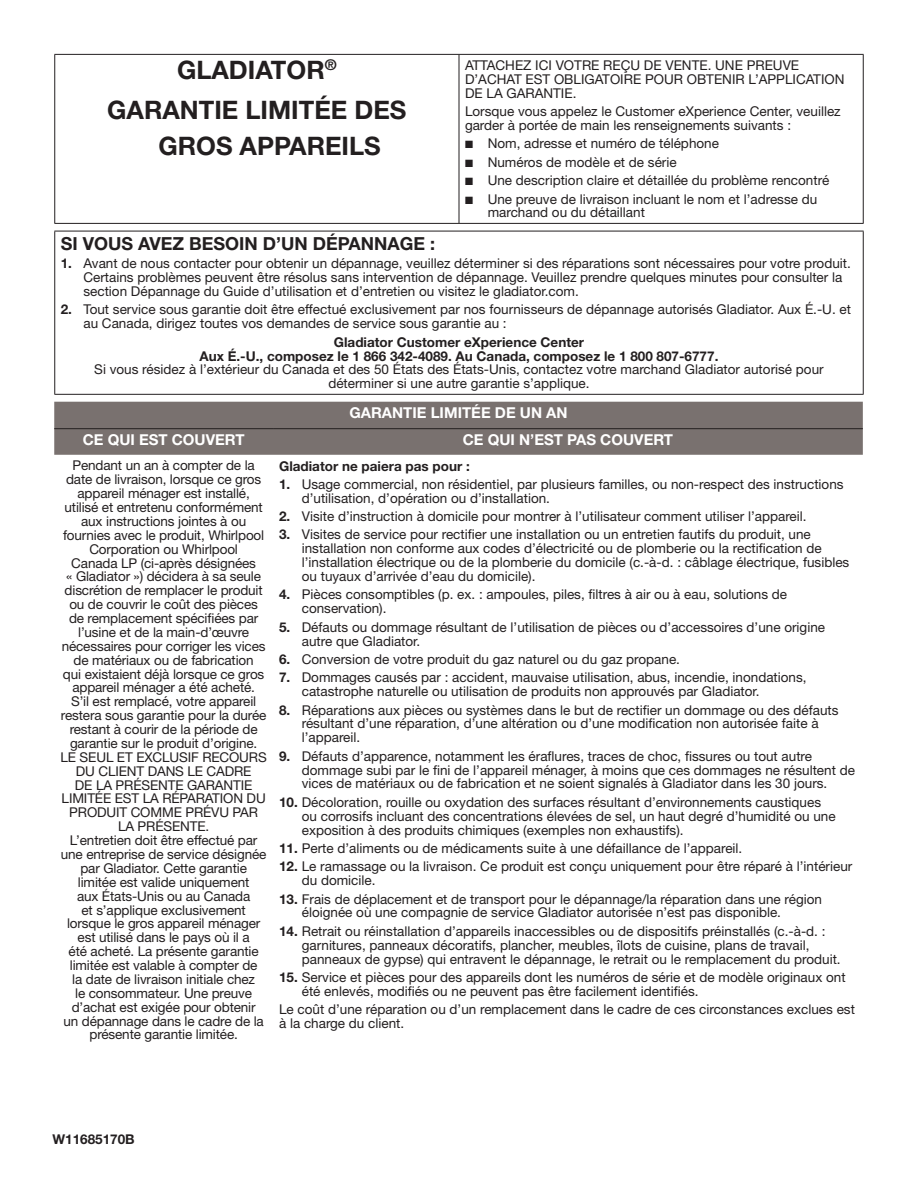
<style>
.page{position:relative;width:918px;height:1188px;background:#fff}
.page>*{position:absolute;margin:0;border:0;box-sizing:border-box;transform-origin:0 0}
.Step_Heading{font:700 25.5px/36px "Helvetica Neue LT Std";color:#231f20}
.Body_Bold{font:700 18px "Helvetica Neue LT Std";color:#231f20}
.Heading_3{font:700 15px "Helvetica Neue LT Std";color:#fff}
.Pa6{font:700 15px "Helvetica Neue LT Std";color:#fff}
.Body{font:13.5px/14px "Helvetica Neue LT Std";color:#231f20}
.Numbered_List_Start{font:13.5px/14px "Helvetica Neue LT Std";color:#231f20}
.Bullet{font:13.5px/14px "Helvetica Neue LT Std";color:#231f20}
.Numbered_List{font:13.5px/14px "Helvetica Neue LT Std";color:#231f20}
.Body-2{font:700 13.5px "Helvetica Neue LT Std";color:#231f20}
.Body_Bold-2{font:700 13.5px "Helvetica Neue LT Std";color:#231f20}
.s1{font-weight:700}
</style>
<div class="page">
<hr style="left:54px;top:55px;width:1px;height:168px;background:#231f20">
<hr style="left:863px;top:55px;width:1px;height:168px;background:#231f20">
<hr style="left:54px;top:223px;width:405px;height:1px;background:#231f20">
<hr style="left:459px;top:223px;width:405px;height:1px;background:#231f20">
<hr style="left:54px;top:54px;width:405px;height:1px;background:#231f20">
<hr style="left:459px;top:54px;width:405px;height:1px;background:#231f20">
<hr style="left:459px;top:55px;width:1px;height:168px;background:#231f20">
<hr style="left:54px;top:231px;width:810px;height:1px;background:#231f20">
<hr style="left:54px;top:231px;width:1px;height:163px;background:#231f20">
<hr style="left:863px;top:231px;width:1px;height:163px;background:#231f20">
<hr style="left:54px;top:394px;width:810px;height:1px;background:#231f20">
<div style="left:54px;top:402px;width:809px;height:53px;background:#79716f"></div>
<hr style="left:54px;top:428px;width:219px;height:1px;background:#231f20">
<hr style="left:273px;top:428px;width:590px;height:1px;background:#231f20">
<p class="Step_Heading" style="left:177px;top:51px;width:161px">GLADIATOR<sup>®</sup></p>
<p class="Step_Heading" style="left:158px;top:91px;width:250px;text-indent:-51px">GARANTIE LIMITÉE DES<br>GROS APPAREILS</p>
<p class="Body" style="left:465px;top:58px;width:381px">ATTACHEZ ICI VOTRE REÇU DE VENTE. UNE PREUVE<br>D’ACHAT EST OBLIGATOIRE POUR OBTENIR L’APPLICATION<br>DE LA GARANTIE.</p>
<p class="Body" style="left:465px;top:104px;width:377px">Lorsque vous appelez le Customer eXperience Center, veuillez garder à portée de main les renseignements suivants :</p>
<p class="Bullet" style="left:465px;top:136px;width:256px">■ Nom, adresse et numéro de téléphone</p>
<p class="Bullet" style="left:465px;top:155px;width:213px">■ Numéros de modèle et de série</p>
<p class="Bullet" style="left:465px;top:173px;width:366px">■ Une description claire et détaillée du problème rencontré</p>
<p class="Bullet" style="left:488px;top:192px;width:331px;text-indent:-23px">■ Une preuve de livraison incluant le nom et l’adresse du marchand ou du détaillant</p>
<p class="Body_Bold" style="left:61px;top:232px;width:376px">SI VOUS AVEZ BESOIN D’UN DÉPANNAGE :</p>
<p class="Numbered_List_Start" style="left:83px;top:256px;width:769px;text-indent:-23px"><span class="s1">1.</span> Avant de nous contacter pour obtenir un dépannage, veuillez déterminer si des réparations sont nécessaires pour votre produit.<br>Certains problèmes peuvent être résolus sans intervention de dépannage. Veuillez prendre quelques minutes pour consulter la section Dépannage du Guide d’utilisation et d’entretien ou visitez le gladiator.com.</p>
<p class="Body" style="left:83px;top:302px;width:769px;text-indent:-23px"><span class="s1">2.</span> Tout service sous garantie doit être effectué exclusivement par nos fournisseurs de dépannage autorisés Gladiator. Aux É.-U. et au Canada, dirigez toutes vos demandes de service sous garantie au :</p>
<p class="Body" style="left:94px;top:335px;width:731px;text-align:center"><span class="s1">Gladiator Customer eXperience Center<br>Aux É.-U., composez le 1 866 342-4089. Au Canada, composez le 1 800 807-6777.<br></span>Si vous résidez à l’extérieur du Canada et des 50 États des États-Unis, contactez votre marchand Gladiator autorisé pour déterminer si une autre garantie s’applique.</p>
<p class="Pa6" style="left:349px;top:404px;width:220px">GARANTIE LIMITÉE DE UN AN</p>
<h3 class="Heading_3" style="left:83px;top:431px;width:163px">CE QUI EST COUVERT</h3>
<h3 class="Heading_3" style="left:463px;top:431px;width:212px">CE QUI N’EST PAS COUVERT</h3>
<p class="Body" style="left:61px;top:458px;width:208px;text-align:center">Pendant un an à compter de la date de livraison, lorsque ce gros appareil ménager est installé, utilisé et entretenu conformément aux instructions jointes à ou fournies avec le produit, Whirlpool<br>Corporation ou Whirlpool<br>Canada LP (ci-après désignées<br>« Gladiator ») décidera à sa seule discrétion de remplacer le produit ou de couvrir le coût des pièces de remplacement spécifiées par l’usine et de la main-d’œuvre nécessaires pour corriger les vices de matériaux ou de fabrication<br>qui existaient déjà lorsque ce gros appareil ménager a été acheté.<br>S’il est remplacé, votre appareil restera sous garantie pour la durée restant à courir de la période de garantie sur le produit d’origine.<br>LE SEUL ET EXCLUSIF RECOURS<br>DU CLIENT DANS LE CADRE<br>DE LA PRÉSENTE GARANTIE<br>LIMITÉE EST LA RÉPARATION DU<br>PRODUIT COMME PRÉVU PAR<br>LA PRÉSENTE.<br>L’entretien doit être effectué par une entreprise de service désignée par Gladiator. Cette garantie limitée est valide uniquement<br>aux États-Unis ou au Canada<br>et s’applique exclusivement lorsque le gros appareil ménager est utilisé dans le pays où il a<br>été acheté. La présente garantie limitée est valable à compter de<br>la date de livraison initiale chez<br>le consommateur. Une preuve d’achat est exigée pour obtenir<br>un dépannage dans le cadre de la présente garantie limitée.</p>
<p class="Body-2" style="left:279px;top:457px;width:192px">Gladiator ne paiera pas pour :</p>
<p class="Numbered_List_Start" style="left:302px;top:477px;width:543px;text-indent:-23px"><span class="s1">1.</span> Usage commercial, non résidentiel, par plusieurs familles, ou non-respect des instructions d’utilisation, d’opération ou d’installation.</p>
<p class="Body" style="left:279px;top:509px;width:529px"><span class="s1">2.</span> Visite d’instruction à domicile pour montrer à l’utilisateur comment utiliser l’appareil.</p>
<p class="Body" style="left:302px;top:527px;width:549px;text-indent:-23px"><span class="s1">3.</span> Visites de service pour rectifier une installation ou un entretien fautifs du produit, une installation non conforme aux codes d’électricité ou de plomberie ou la rectification de l’installation électrique ou de la plomberie du domicile (c.-à-d. : câblage électrique, fusibles ou tuyaux d’arrivée d’eau du domicile).</p>
<p class="Body" style="left:302px;top:587px;width:487px;text-indent:-23px"><span class="s1">4.</span> Pièces consomptibles (p. ex. : ampoules, piles, filtres à air ou à eau, solutions de conservation).</p>
<p class="Body" style="left:302px;top:620px;width:525px;text-indent:-23px"><span class="s1">5.</span> Défauts ou dommage résultant de l’utilisation de pièces ou d’accessoires d’une origine autre que Gladiator.</p>
<p class="Body" style="left:279px;top:652px;width:402px"><span class="s1">6.</span> Conversion de votre produit du gaz naturel ou du gaz propane.</p>
<p class="Body" style="left:302px;top:670px;width:506px;text-indent:-23px"><span class="s1">7.</span> Dommages causés par : accident, mauvaise utilisation, abus, incendie, inondations, catastrophe naturelle ou utilisation de produits non approuvés par Gladiator.</p>
<p class="Body" style="left:302px;top:703px;width:538px;text-indent:-23px"><span class="s1">8.</span> Réparations aux pièces ou systèmes dans le but de rectifier un dommage ou des défauts résultant d’une réparation, d’une altération ou d’une modification non autorisée faite à l’appareil.</p>
<p class="Body" style="left:302px;top:749px;width:555px;text-indent:-23px"><span class="s1">9.</span> Défauts d’apparence, notamment les éraflures, traces de choc, fissures ou tout autre dommage subi par le fini de l’appareil ménager, à moins que ces dommages ne résultent de vices de matériaux ou de fabrication et ne soient signalés à Gladiator dans les 30 jours.</p>
<p class="Body" style="left:302px;top:795px;width:535px;text-indent:-23px"><span class="s1">10.</span> Décoloration, rouille ou oxydation des surfaces résultant d’environnements caustiques ou corrosifs incluant des concentrations élevées de sel, un haut degré d’humidité ou une exposition à des produits chimiques (exemples non exhaustifs).</p>
<p class="Body" style="left:279px;top:841px;width:465px"><span class="s1">11.</span> Perte d’aliments ou de médicaments suite à une défaillance de l’appareil.</p>
<p class="Body" style="left:302px;top:859px;width:552px;text-indent:-23px"><span class="s1">12.</span> Le ramassage ou la livraison. Ce produit est conçu uniquement pour être réparé à l’intérieur du domicile.</p>
<p class="Body" style="left:302px;top:892px;width:522px;text-indent:-23px"><span class="s1">13.</span> Frais de déplacement et de transport pour le dépannage/la réparation dans une région éloignée où une compagnie de service Gladiator autorisée n’est pas disponible.</p>
<p class="Body" style="left:302px;top:924px;width:540px;text-indent:-23px"><span class="s1">14.</span> Retrait ou réinstallation d’appareils inaccessibles ou de dispositifs préinstallés (c.-à-d. : garnitures, panneaux décoratifs, plancher, meubles, îlots de cuisine, plans de travail, panneaux de gypse) qui entravent le dépannage, le retrait ou le remplacement du produit.</p>
<p class="Body" style="left:302px;top:970px;width:545px;text-indent:-23px"><span class="s1">15.</span> Service et pièces pour des appareils dont les numéros de série et de modèle originaux ont été enlevés, modifiés ou ne peuvent pas être facilement identifiés.</p>
<p class="Numbered_List" style="left:279px;top:1002px;width:577px">Le coût d’une réparation ou d’un remplacement dans le cadre de ces circonstances exclues est à la charge du client.</p>
<p class="Body_Bold-2" style="left:52px;top:1130px;width:84px">W11685170B</p>
</div>
